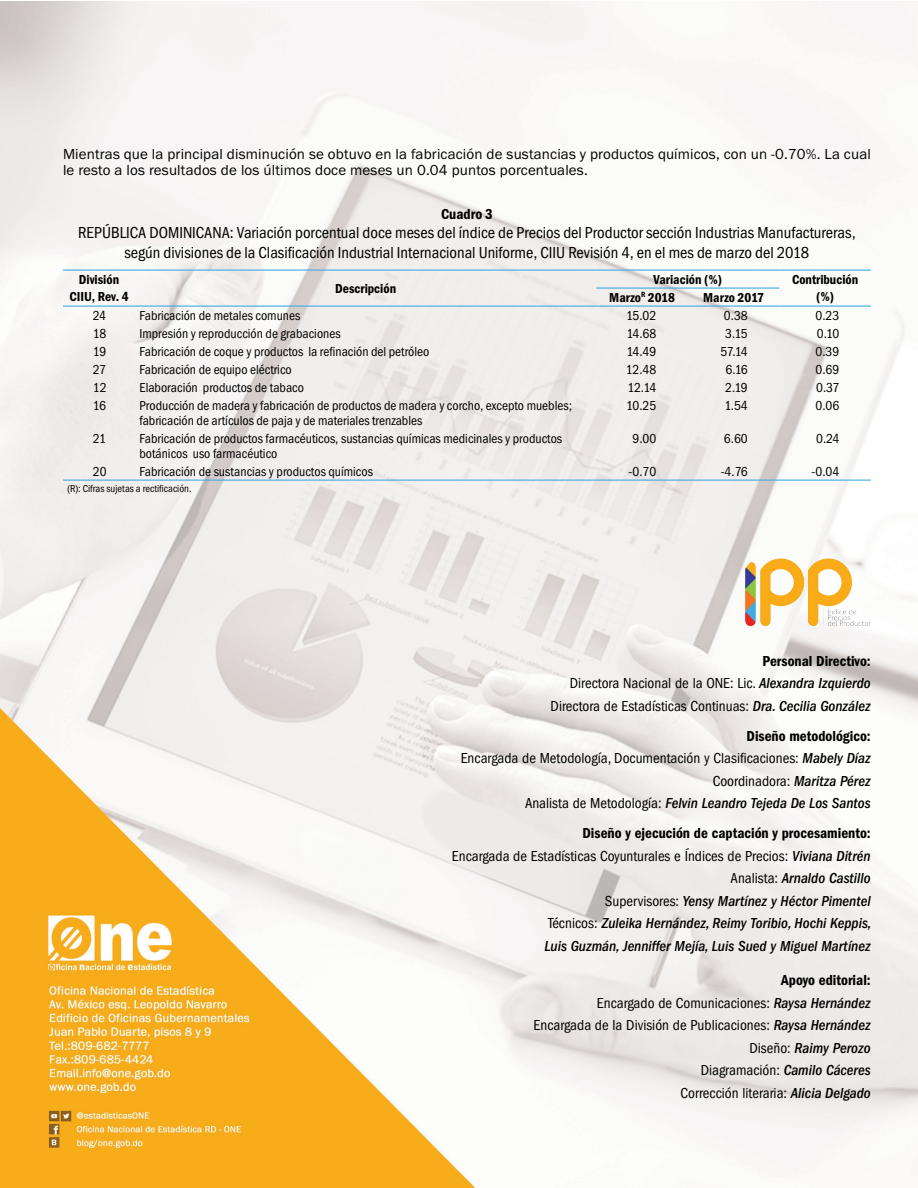
<style>
.page{position:relative;width:918px;height:1188px;background:#fff}
.page>*{position:absolute;margin:0;border:0;box-sizing:border-box;transform-origin:0 0}
.t1{font:16.5px/19.5px "Franklin Got Itc TOT Boo Con";color:#000;text-align:center}
.t2{font:condensed 15px/22.5px "ITC Franklin Gothic Std";color:#000;text-align:right}
.t3{font:italic 500 condensed 15px/22.5px "ITC Franklin Gothic Std";color:#000;text-align:right}
.t4{font:15px/16.5px "Franklin Got Itc TOT Boo";letter-spacing:.01em;color:#000}
.t5{font:15px "ITC Franklin Gothic Std Dm Cd";color:#000}
.t6{font:15px "Franklin Got Itc TOT Dem Con";color:#000}
.t7{font:13.5px/15px "Franklin Got Itc TOT Boo Con";color:#000}
.t8{font:13.5px/16.5px "Franklin Got Itc TOT Dem Con";color:#000;text-align:center}
.t9{font:10.5px "Franklin Got Itc TOT Boo Con";color:#000}
.s1{font-weight:500;font-style:italic}
.s2{font-weight:400;font-style:normal}
</style>
<div class="page">
<img style="left:0;top:2px;width:918px;height:1185px">
<hr style="left:596px;top:288px;width:92px;height:1px;background:#41abe1">
<hr style="left:688px;top:288px;width:91px;height:1px;background:#41abe1">
<hr style="left:63px;top:270px;width:72px;height:1px;background:#41abe1">
<hr style="left:135px;top:270px;width:461px;height:1px;background:#41abe1">
<hr style="left:596px;top:270px;width:92px;height:1px;background:#41abe1">
<hr style="left:688px;top:270px;width:91px;height:1px;background:#41abe1">
<hr style="left:779px;top:270px;width:92px;height:1px;background:#41abe1">
<hr style="left:63px;top:306px;width:72px;height:1px;background:#41abe1">
<hr style="left:135px;top:306px;width:461px;height:1px;background:#41abe1">
<hr style="left:596px;top:306px;width:92px;height:1px;background:#41abe1">
<hr style="left:688px;top:306px;width:91px;height:1px;background:#41abe1">
<hr style="left:779px;top:306px;width:92px;height:1px;background:#41abe1">
<hr style="left:63px;top:480px;width:72px;height:1px;background:#41abe1">
<hr style="left:135px;top:480px;width:461px;height:1px;background:#41abe1">
<hr style="left:596px;top:480px;width:92px;height:1px;background:#41abe1">
<hr style="left:688px;top:480px;width:91px;height:1px;background:#41abe1">
<hr style="left:779px;top:480px;width:92px;height:1px;background:#41abe1">
<img style="left:746px;top:556px;width:125px;height:77px">
<p class="t4" style="left:63px;top:145px;width:809px">Mientras que la principal disminución se obtuvo en la fabricación de sustancias y productos químicos, con un -0.70%. La cual le resto a los resultados de los últimos doce meses un 0.04 puntos porcentuales.</p>
<p class="t6" style="left:441px;top:205px;width:53px">Cuadro 3</p>
<p class="t1" style="left:78px;top:223px;width:779px">REPÚBLICA DOMINICANA: Variación porcentual doce meses del índice de Precios del Productor sección Industrias Manufactureras, según divisiones de la Clasificación Industrial Internacional Uniforme, CIIU Revisión 4, en el mes de marzo del 2018</p>
<p class="t8" style="left:69px;top:272px;width:61px">División<br>CIIU, Rev. 4</p>
<p class="t8" style="left:335px;top:280px;width:62px">Descripción</p>
<p class="t8" style="left:654px;top:271px;width:70px">Variación (%)</p>
<p class="t8" style="left:792px;top:272px;width:68px">Contribución</p>
<p class="t8" style="left:609px;top:289px;width:67px">Marzo<sup>R</sup> 2018</p>
<p class="t8" style="left:816px;top:288px;width:20px">(%)</p>
<p class="t8" style="left:703px;top:289px;width:62px">Marzo 2017</p>
<p class="t7" style="left:93px;top:308px;width:15px">24</p>
<p class="t7" style="left:139px;top:308px;width:162px">Fabricación de metales comunes</p>
<p class="t7" style="left:626px;top:308px;width:32px">15.02</p>
<p class="t7" style="left:724px;top:308px;width:25px">0.38</p>
<p class="t7" style="left:815px;top:308px;width:25px">0.23</p>
<p class="t7" style="left:93px;top:326px;width:15px">18</p>
<p class="t7" style="left:139px;top:326px;width:203px">Impresión y reproducción de grabaciones</p>
<p class="t7" style="left:626px;top:326px;width:32px">14.68</p>
<p class="t7" style="left:725px;top:326px;width:24px">3.15</p>
<p class="t7" style="left:817px;top:326px;width:24px">0.10</p>
<p class="t7" style="left:93px;top:344px;width:15px">19</p>
<p class="t7" style="left:139px;top:344px;width:291px">Fabricación de coque y productos la refinación del petróleo</p>
<p class="t7" style="left:626px;top:344px;width:32px">14.49</p>
<p class="t7" style="left:720px;top:344px;width:29px">57.14</p>
<p class="t7" style="left:815px;top:344px;width:25px">0.39</p>
<p class="t7" style="left:93px;top:362px;width:15px">27</p>
<p class="t7" style="left:139px;top:362px;width:154px">Fabricación de equipo eléctrico</p>
<p class="t7" style="left:626px;top:362px;width:32px">12.48</p>
<p class="t7" style="left:726px;top:362px;width:24px">6.16</p>
<p class="t7" style="left:815px;top:362px;width:25px">0.69</p>
<p class="t7" style="left:93px;top:380px;width:15px">12</p>
<p class="t7" style="left:139px;top:380px;width:166px">Elaboración productos de tabaco</p>
<p class="t7" style="left:627px;top:380px;width:31px">12.14</p>
<p class="t7" style="left:725px;top:380px;width:24px">2.19</p>
<p class="t7" style="left:816px;top:380px;width:25px">0.37</p>
<p class="t7" style="left:93px;top:398px;width:15px">16</p>
<p class="t7" style="left:139px;top:398px;width:434px">Producción de madera y fabricación de productos de madera y corcho, excepto muebles; fabricación de artículos de paja y de materiales trenzables</p>
<p class="t7" style="left:626px;top:398px;width:32px">10.25</p>
<p class="t7" style="left:724px;top:398px;width:25px">1.54</p>
<p class="t7" style="left:815px;top:398px;width:25px">0.06</p>
<p class="t7" style="left:93px;top:431px;width:15px">21</p>
<p class="t7" style="left:139px;top:431px;width:424px">Fabricación de productos farmacéuticos, sustancias químicas medicinales y productos botánicos uso farmacéutico</p>
<p class="t7" style="left:632px;top:431px;width:25px">9.00</p>
<p class="t7" style="left:724px;top:431px;width:25px">6.60</p>
<p class="t7" style="left:816px;top:431px;width:25px">0.24</p>
<p class="t7" style="left:93px;top:464px;width:15px">20</p>
<p class="t7" style="left:139px;top:464px;width:235px">Fabricación de sustancias y productos químicos</p>
<p class="t7" style="left:629px;top:464px;width:29px">-0.70</p>
<p class="t7" style="left:721px;top:464px;width:29px">-4.76</p>
<p class="t7" style="left:812px;top:464px;width:29px">-0.04</p>
<p class="t9" style="left:68px;top:482px;width:126px">(R): Cifras sujetas a rectificación.</p>
<p class="t5" style="left:763px;top:652px;width:110px">Personal Directivo:</p>
<p class="t2" style="left:551px;top:672px;width:322px">Directora Nacional de la ONE: Lic. <span class="s1">Alexandra Izquierdo<br></span>Directora de Estadísticas Continuas: <span class="s1">Dra. Cecilia González</span></p>
<p class="t5" style="left:747px;top:727px;width:126px">Diseño metodológico:</p>
<p class="t2" style="left:461px;top:747px;width:412px">Encargada de Metodología, Documentación y Clasificaciones: <span class="s1">Mabely Díaz<br></span>Coordinadora: <span class="s1">Maritza Pérez<br></span>Analista de Metodología: <span class="s1">Felvin Leandro Tejeda De Los Santos</span></p>
<p class="t5" style="left:583px;top:825px;width:290px">Diseño y ejecución de captación y procesamiento:</p>
<p class="t3" style="left:452px;top:845px;width:421px"><span class="s2">Encargada de Estadísticas Coyunturales e Índices de Precios:</span> Viviana Ditrén <span class="s2">Analista:</span> Arnaldo Castillo<br><span class="s2">Supervisores:</span> Yensy Martínez y Héctor Pimentel<br><span class="s2">Técnicos:</span> Zuleika Hernández, Reimy Toribio, Hochi Keppis,<br>Luis Guzmán, Jenniffer Mejía, Luis Sued y Miguel Martínez</p>
<p class="t5" style="left:781px;top:972px;width:91px">Apoyo editorial:</p>
<p class="t2" style="left:534px;top:992px;width:339px">Encargado de Comunicaciones: <span class="s1">Raysa Hernández<br></span>Encargada de la División de Publicaciones: <span class="s1">Raysa Hernández </span>Diseño: <span class="s1">Raimy Perozo<br></span>Diagramación: <span class="s1">Camilo Cáceres<br></span>Corrección literaria: <span class="s1">Alicia Delgado</span></p>
</div>
